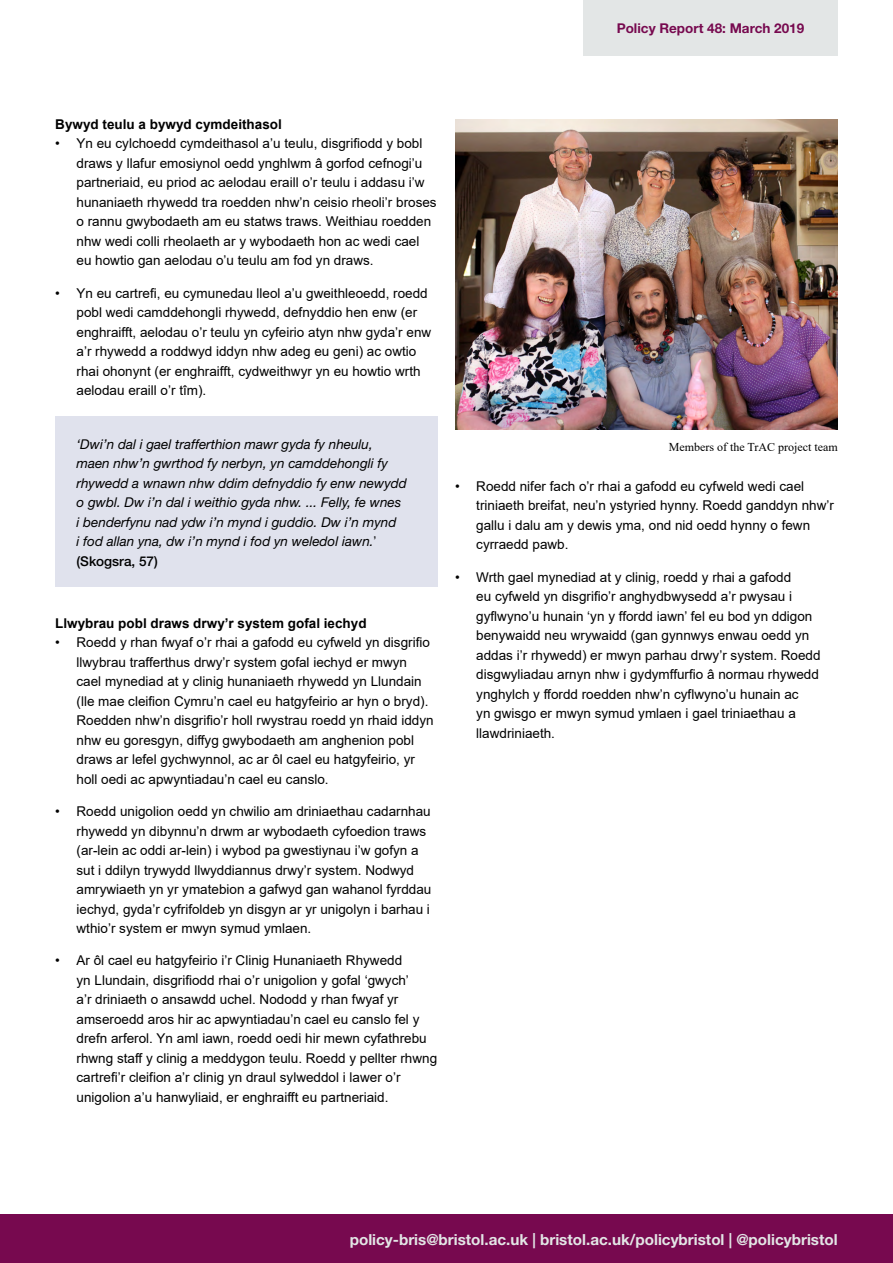
<style>
.page{position:relative;width:893px;height:1263px;background:#fff}
.page>*{position:absolute;margin:0;border:0;box-sizing:border-box;transform-origin:0 0}
.t1{font:700 15.3px "Helvetica Neue";color:#e3e6e6}
.t2{font:13.5px/19.5px "Arial";color:#000}
.Body_text{font:italic 13.5px/19.5px "Helvetica Neue";color:#000}
.Sub_heading{font:700 13.5px "Arial";color:#000}
.Policy_Briefing{font:700 13.5px "Helvetica Neue";color:#77094f}
.t3{font:12px "Times New Roman";color:#000}
.s1{font-family:"Arial";font-style:normal}
.s2{font-weight:500;font-style:normal}
</style>
<div class="page">
<div style="left:0;top:1214px;width:893px;height:49px;background:#77094f"></div>
<div style="left:583px;top:0;width:255px;height:55px;background:#e3e6e6"></div>
<img style="left:455px;top:119px;width:383px;height:311px">
<div style="left:55px;top:417px;width:383px;height:170px;background:#e0e2ed"></div>
<p class="Sub_heading" style="left:55px;top:115px;width:228px">Bywyd teulu a bywyd cymdeithasol</p>
<p class="t2" style="left:77px;top:134px;width:362px;text-indent:-21px">• Yn eu cylchoedd cymdeithasol a’u teulu, disgrifiodd y bobl draws y llafur emosiynol oedd ynghlwm â gorfod cefnogi’u partneriaid, eu priod ac aelodau eraill o’r teulu i addasu i’w hunaniaeth rhywedd tra roedden nhw’n ceisio rheoli’r broses o rannu gwybodaeth am eu statws traws. Weithiau roedden nhw wedi colli rheolaeth ar y wybodaeth hon ac wedi cael eu howtio gan aelodau o’u teulu am fod yn draws.</p>
<p class="t2" style="left:77px;top:283px;width:356px;text-indent:-21px">• Yn eu cartrefi, eu cymunedau lleol a’u gweithleoedd, roedd pobl wedi camddehongli rhywedd, defnyddio hen enw (er enghraifft, aelodau o’r teulu yn cyfeirio atyn nhw gyda’r enw a’r rhywedd a roddwyd iddyn nhw adeg eu geni) ac owtio rhai ohonynt (er enghraifft, cydweithwyr yn eu howtio wrth aelodau eraill o’r tîm).</p>
<p class="Policy_Briefing" style="left:617px;top:20px;width:189px">Policy Report 48: March 2019</p>
<p class="Body_text" style="left:77px;top:434px;width:332px">‘Dwi’n dal i gael trafferthion mawr gyda fy nheulu, maen nhw’n gwrthod fy nerbyn, yn camddehongli fy rhywedd a wnawn nhw ddim defnyddio fy enw newydd o gwbl. Dw i’n dal i weithio gyda nhw. ... Felly, fe wnes i benderfynu nad ydw i’n mynd i guddio. Dw i’n mynd<br>i fod allan yna, dw i’n mynd i fod yn weledol iawn.<span class="s1">’ </span><span class="s2">(Skogsra, 57)</span></p>
<p class="t3" style="left:669px;top:438px;width:170px">Members of the TrAC project team</p>
<p class="t2" style="left:476px;top:476px;width:359px;text-indent:-21px">• Roedd nifer fach o’r rhai a gafodd eu cyfweld wedi cael triniaeth breifat, neu’n ystyried hynny. Roedd ganddyn nhw’r gallu i dalu am y dewis yma, ond nid oedd hynny o fewn cyrraedd pawb.</p>
<p class="t2" style="left:476px;top:567px;width:346px;text-indent:-21px">• Wrth gael mynediad at y clinig, roedd y rhai a gafodd<br>eu cyfweld yn disgrifio’r anghydbwysedd a’r pwysau i gyflwyno’u hunain ‘yn y ffordd iawn’ fel eu bod yn ddigon benywaidd neu wrywaidd (gan gynnwys enwau oedd yn addas i’r rhywedd) er mwyn parhau drwy’r system. Roedd disgwyliadau arnyn nhw i gydymffurfio â normau rhywedd ynghylch y ffordd roedden nhw’n cyflwyno’u hunain ac<br>yn gwisgo er mwyn symud ymlaen i gael triniaethau a llawdriniaeth.</p>
<p class="Sub_heading" style="left:55px;top:613px;width:313px">Llwybrau pobl draws drwy’r system gofal iechyd</p>
<p class="t2" style="left:77px;top:633px;width:359px;text-indent:-21px">• Roedd y rhan fwyaf o’r rhai a gafodd eu cyfweld yn disgrifio llwybrau trafferthus drwy’r system gofal iechyd er mwyn cael mynediad at y clinig hunaniaeth rhywedd yn Llundain (lle mae cleifion Cymru’n cael eu hatgyfeirio ar hyn o bryd).<br>Roedden nhw’n disgrifio’r holl rwystrau roedd yn rhaid iddyn nhw eu goresgyn, diffyg gwybodaeth am anghenion pobl draws ar lefel gychwynnol, ac ar ôl cael eu hatgyfeirio, yr holl oedi ac apwyntiadau’n cael eu canslo.</p>
<p class="t2" style="left:77px;top:801px;width:356px;text-indent:-21px">• Roedd unigolion oedd yn chwilio am driniaethau cadarnhau rhywedd yn dibynnu’n drwm ar wybodaeth cyfoedion traws (ar-lein ac oddi ar-lein) i wybod pa gwestiynau i’w gofyn a sut i ddilyn trywydd llwyddiannus drwy’r system. Nodwyd amrywiaeth yn yr ymatebion a gafwyd gan wahanol fyrddau iechyd, gyda’r cyfrifoldeb yn disgyn ar yr unigolyn i barhau i wthio’r system er mwyn symud ymlaen.</p>
<p class="t2" style="left:77px;top:951px;width:362px;text-indent:-21px">• Ar ôl cael eu hatgyfeirio i’r Clinig Hunaniaeth Rhywedd<br>yn Llundain, disgrifiodd rhai o’r unigolion y gofal ‘gwych’<br>a’r driniaeth o ansawdd uchel. Nododd y rhan fwyaf yr amseroedd aros hir ac apwyntiadau’n cael eu canslo fel y drefn arferol. Yn aml iawn, roedd oedi hir mewn cyfathrebu rhwng staff y clinig a meddygon teulu. Roedd y pellter rhwng cartrefi’r cleifion a’r clinig yn draul sylweddol i lawer o’r unigolion a’u hanwyliaid, er enghraifft eu partneriaid.</p>
<p class="t1" style="left:350px;top:1229px;width:489px">policy-bris@bristol.ac.uk | bristol.ac.uk/policybristol | @policybristol</p>
</div>
